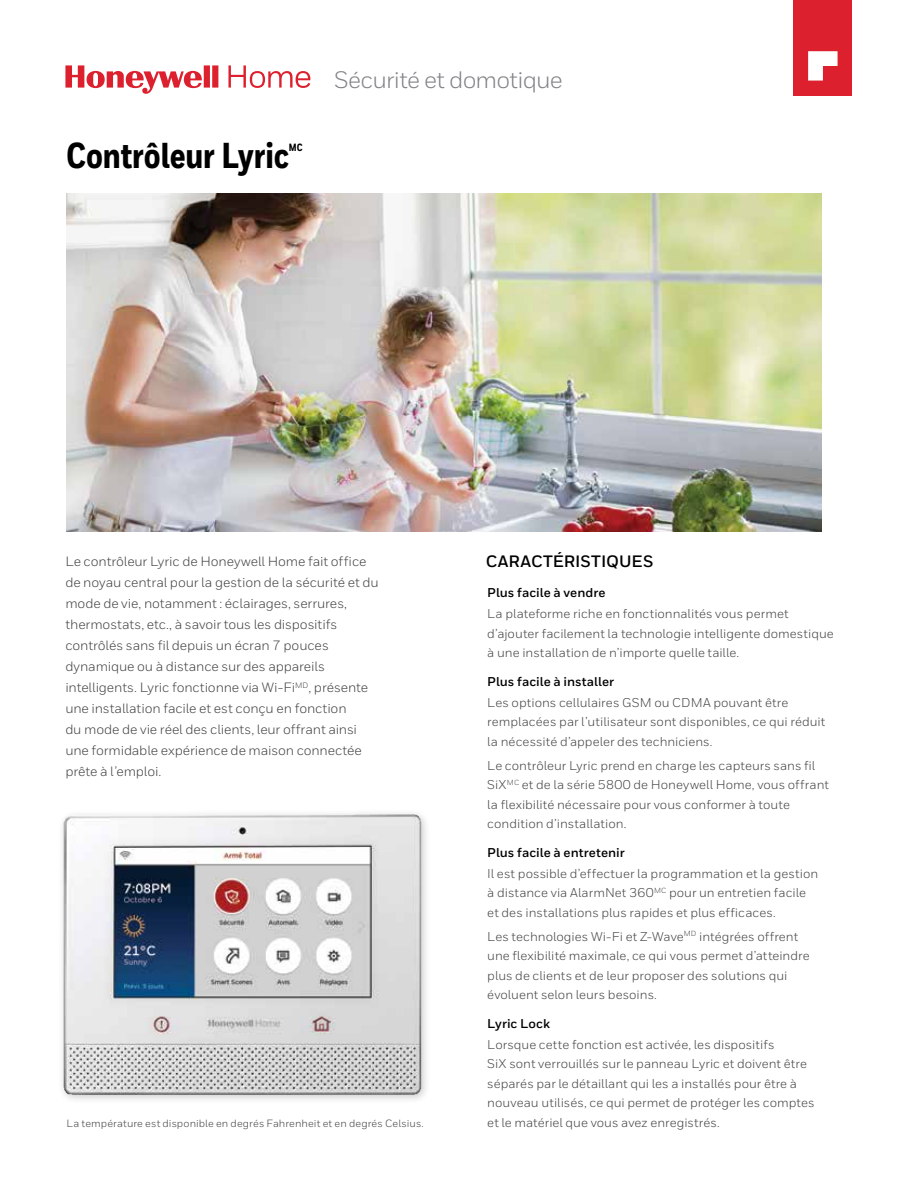
<style>
.page{position:relative;width:918px;height:1188px;background:#fff}
.page>*{position:absolute;margin:0;border:0;box-sizing:border-box;transform-origin:0 0}
.t1{font:800 36px "Honeywell Cond";letter-spacing:-.005em;color:#000}
.t2{font:23.7px "Honeywell Sans";letter-spacing:-.035em;color:#808285}
.t3{font:700 16.5px "Honeywell Sans";letter-spacing:.005em;color:#000}
.t4{font:13.5px/21px "Honeywell Sans";letter-spacing:-.01em;color:#414042}
.t5{font:12.75px/19.5px "Honeywell Sans";letter-spacing:.005em;color:#414042}
.t6{font:700 12.75px "Honeywell Sans";letter-spacing:.005em;color:#000}
.t7{font:10.5px "Honeywell Sans";letter-spacing:.01em;color:#414042}
.t8{font:800 10.5px "Honeywell Cond";color:#000}
</style>
<div class="page">
<img style="left:67px;top:194px;width:755px;height:338px">
<div style="left:57px;top:808px;width:375px;height:297px;background:#000;opacity:.2"></div>
<img style="left:64px;top:814px;width:357px;height:281px">
<svg style="left:65px;top:65px;width:245px;height:29px"></svg>
<div style="left:793px;top:0;width:59px;height:95px;background:#dc202e"></div>
<svg style="left:808px;top:51px;width:30px;height:30px"></svg>
<h1 class="t1" style="left:66px;top:133px;width:224px">Contrôleur Lyric</h1>
<p class="t8" style="left:289px;top:141px;width:15px">MC</p>
<h2 class="t2" style="left:334px;top:65px;width:230px">Sécurité et domotique</h2>
<p class="t4" style="left:65px;top:551px;width:303px">Le contrôleur Lyric de Honeywell Home fait office</p>
<p class="t3" style="left:486px;top:551px;width:169px">CARACTÉRISTIQUES</p>
<p class="t4" style="left:65px;top:572px;width:315px">de noyau central pour la gestion de la sécurité et du mode de vie, notamment : éclairages, serrures, thermostats, etc., à savoir tous les dispositifs contrôlés sans fil depuis un écran 7 pouces dynamique ou à distance sur des appareils intelligents. Lyric fonctionne via Wi-Fi<sup>MD</sup>, présente une installation facile et est conçu en fonction<br>du mode de vie réel des clients, leur offrant ainsi une formidable expérience de maison connectée prête à l’emploi.</p>
<p class="t6" style="left:487px;top:585px;width:120px">Plus facile à vendre</p>
<p class="t5" style="left:487px;top:604px;width:348px">La plateforme riche en fonctionnalités vous permet d’ajouter facilement la technologie intelligente domestique à une installation de n’importe quelle taille.</p>
<p class="t6" style="left:487px;top:673px;width:128px">Plus facile à installer</p>
<p class="t5" style="left:487px;top:692px;width:340px">Les options cellulaires GSM ou CDMA pouvant être remplacées par l’utilisateur sont disponibles, ce qui réduit la nécessité d’appeler des techniciens.</p>
<p class="t5" style="left:487px;top:755px;width:343px">Le contrôleur Lyric prend en charge les capteurs sans fil SiX<sup>MC</sup> et de la série 5800 de Honeywell Home, vous offrant la flexibilité nécessaire pour vous conformer à toute condition d’installation.</p>
<p class="t6" style="left:487px;top:844px;width:139px">Plus facile à entretenir</p>
<p class="t5" style="left:487px;top:863px;width:332px">Il est possible d’effectuer la programmation et la gestion à distance via AlarmNet 360<sup>MC</sup> pour un entretien facile et des installations plus rapides et plus efficaces.</p>
<p class="t5" style="left:487px;top:926px;width:324px">Les technologies Wi-Fi et Z-Wave<sup>MD</sup> intégrées offrent une flexibilité maximale, ce qui vous permet d’atteindre plus de clients et de leur proposer des solutions qui évoluent selon leurs besoins.</p>
<p class="t6" style="left:487px;top:1015px;width:64px">Lyric Lock</p>
<p class="t5" style="left:487px;top:1034px;width:329px">Lorsque cette fonction est activée, les dispositifs<br>SiX sont verrouillés sur le panneau Lyric et doivent être séparés par le détaillant qui les a installés pour être à nouveau utilisés, ce qui permet de protéger les comptes et le matériel que vous avez enregistrés.</p>
<p class="t7" style="left:67px;top:1117px;width:359px">La température est disponible en degrés Fahrenheit et en degrés Celsius.</p>
</div>
